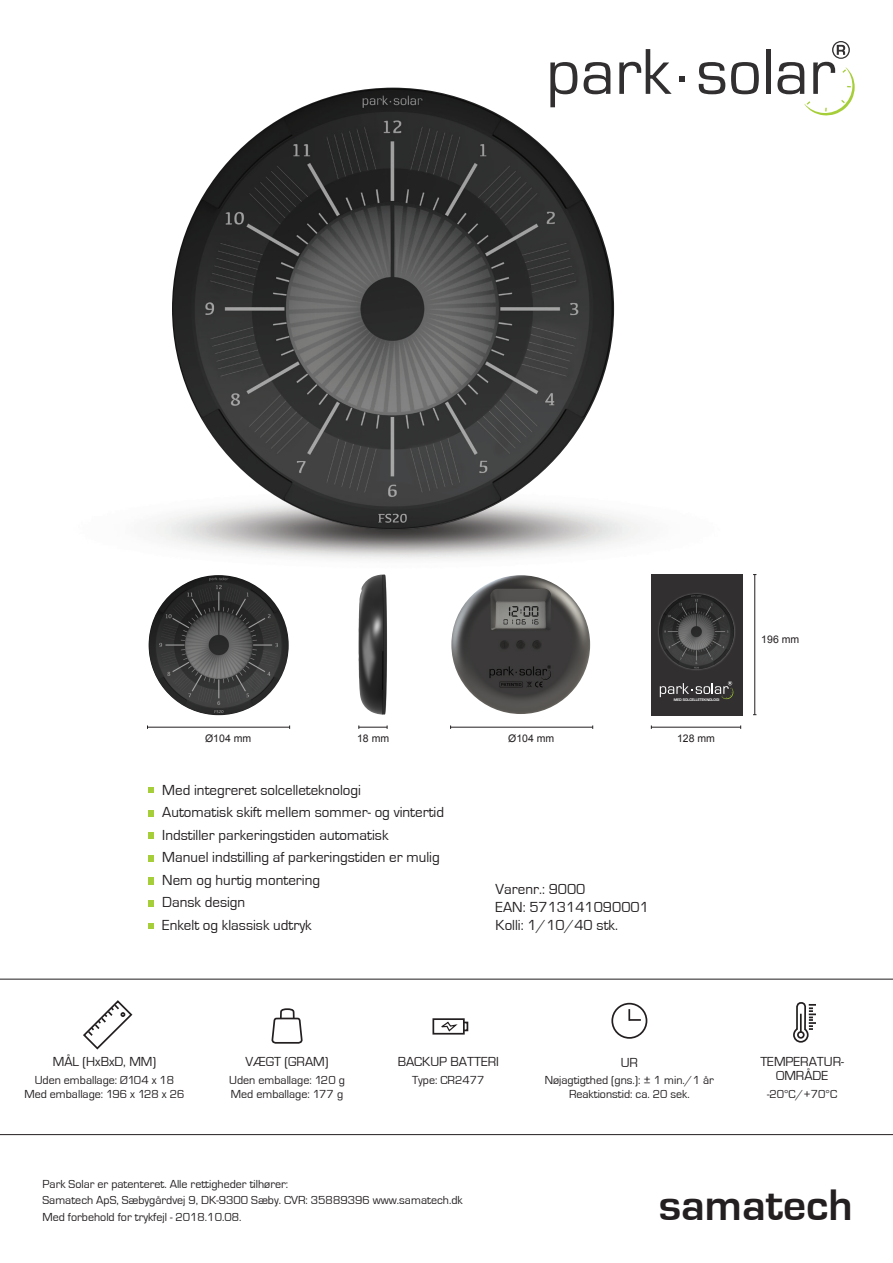
<style>
.page{position:relative;width:893px;height:1263px;background:#fff}
.page>*{position:absolute;margin:0;border:0;box-sizing:border-box;transform-origin:0 0}
.t1{font:700 45.45px "Eurostile";color:#231f20}
.t2{font:15px/22.5px "Eurostile";color:#231f20}
.t3{font:13.5px/13.5px "Eurostile";color:#231f20;text-align:center}
.t4{font:12px/13.5px "Eurostile";color:#231f20}
.t5{font:10.5px "Arial";color:#231f20}
.t6{font:700 3.9px "Eurostile";color:#fff}
</style>
<div class="page">
<img style="left:149px;top:490px;width:492px;height:69px">
<svg style="left:550px;top:62px;width:27px;height:45px"></svg>
<svg style="left:584px;top:62px;width:26px;height:32px"></svg>
<svg style="left:619px;top:49px;width:53px;height:45px"></svg>
<svg style="left:679px;top:76px;width:6px;height:6px"></svg>
<svg style="left:699px;top:62px;width:26px;height:32px"></svg>
<svg style="left:731px;top:62px;width:28px;height:32px"></svg>
<hr style="left:766px;top:49px;width:4px;height:45px;background:#312f30">
<svg style="left:777px;top:41px;width:78px;height:75px"></svg>
<hr style="left:147px;top:727px;width:143px;height:1px;background:#231f20">
<hr style="left:451px;top:727px;width:142px;height:1px;background:#231f20">
<hr style="left:651px;top:727px;width:90px;height:1px;background:#231f20">
<hr style="left:754px;top:575px;width:1px;height:140px;background:#231f20">
<img style="left:358px;top:574px;width:29px;height:141px">
<svg style="left:358px;top:725px;width:30px;height:4px"></svg>
<svg style="left:271px;top:1008px;width:32px;height:36px"></svg>
<div style="left:432px;top:1018px;width:33px;height:16px;border:2px solid #231f20"></div>
<div style="left:462px;top:1022px;width:6px;height:9px;border:2px solid #231f20"></div>
<svg style="left:440px;top:1022px;width:17px;height:10px"></svg>
<div style="left:611px;top:1003px;width:36px;height:36px;border:2px solid #231f20;border-radius:50%"></div>
<svg style="left:628px;top:1009px;width:13px;height:12px"></svg>
<svg style="left:793px;top:1002px;width:23px;height:41px"></svg>
<svg style="left:83px;top:1000px;width:50px;height:50px"></svg>
<hr style="left:0;top:979px;width:893px;height:1px;background:#231f20">
<hr style="left:0;top:1134px;width:893px;height:1px;background:#231f20">
<img style="left:451px;top:575px;width:139px;height:139px;border-radius:69px">
<img style="left:149px;top:575px;width:140px;height:140px;border-radius:70px">
<img style="left:172px;top:88px;width:442px;height:442px;border-radius:221px">
<div style="left:651px;top:574px;width:91px;height:141px;background:#312f30"></div>
<svg style="left:660px;top:681px;width:73px;height:18px"></svg>
<div style="left:657px;top:592px;width:79px;height:79px;background:#fff;opacity:.3"></div>
<img style="left:659px;top:594px;width:75px;height:75px;border-radius:38px">
<svg style="left:149px;top:788px;width:5px;height:5px"></svg>
<svg style="left:149px;top:810px;width:5px;height:7px"></svg>
<svg style="left:149px;top:833px;width:5px;height:6px"></svg>
<svg style="left:149px;top:855px;width:5px;height:6px"></svg>
<svg style="left:149px;top:878px;width:5px;height:6px"></svg>
<svg style="left:149px;top:900px;width:5px;height:6px"></svg>
<svg style="left:149px;top:923px;width:5px;height:6px"></svg>
<p class="t6" style="left:674px;top:697px;width:47px">MED SOLCELLETEKNOLOGI</p>
<p class="t5" style="left:205px;top:731px;width:48px">Ø104 mm</p>
<p class="t5" style="left:508px;top:731px;width:48px">Ø104 mm</p>
<p class="t5" style="left:677px;top:731px;width:39px">128 mm</p>
<p class="t5" style="left:357px;top:731px;width:34px">18 mm</p>
<p class="t2" style="left:162px;top:779px;width:283px">Med integreret solcelleteknologi<br>Automatisk skift mellem sommer- og vintertid Indstiller parkeringstiden automatisk<br>Manuel indstilling af parkeringstiden er mulig Nem og hurtig montering<br>Dansk design<br>Enkelt og klassisk udtryk</p>
<p class="t2" style="left:496px;top:880px;width:155px;line-height:18px">Varenr.: 9000<br>EAN: 5713141090001<br>Kolli: 1/10/40 stk.</p>
<p class="t5" style="left:761px;top:632px;width:39px">196 mm</p>
<p class="t3" style="left:53px;top:1055px;width:105px">MÅL (HxBxD, MM)</p>
<p class="t4" style="left:24px;top:1074px;width:162px;text-align:center">Uden emballage: Ø104 x 18<br>Med emballage: 196 x 128 x 26</p>
<p class="t3" style="left:246px;top:1055px;width:84px">VÆGT (GRAM)</p>
<p class="t4" style="left:229px;top:1074px;width:117px">Uden emballage: 120 g<br>Med emballage: 177 g</p>
<p class="t3" style="left:398px;top:1055px;width:103px">BACKUP BATTERI</p>
<p class="t4" style="left:412px;top:1073px;width:74px">Type: CR2477</p>
<p class="t3" style="left:621px;top:1055px;width:19px">UR</p>
<p class="t4" style="left:545px;top:1074px;width:171px;text-align:center">Nøjagtigthed (gns.): ± 1 min./1 år<br>Reaktionstid: ca. 20 sek.</p>
<p class="t3" style="left:760px;top:1055px;width:85px">TEMPERATUR-<br>OMRÅDE</p>
<p class="t4" style="left:767px;top:1087px;width:72px">-20°C/+70°C</p>
<p class="t4" style="left:43px;top:1176px;width:422px;line-height:16.5px">Park Solar er patenteret. Alle rettigheder tilhører:<br>Samatech ApS, Sæbygårdvej 9, DK-9300 Sæby. CVR: 35889396 www.samatech.dk<br>Med forbehold for trykfejl - 2018.10.08.</p>
<h1 class="t1" style="left:659px;top:1180px;width:196px">samatech</h1>
</div>
